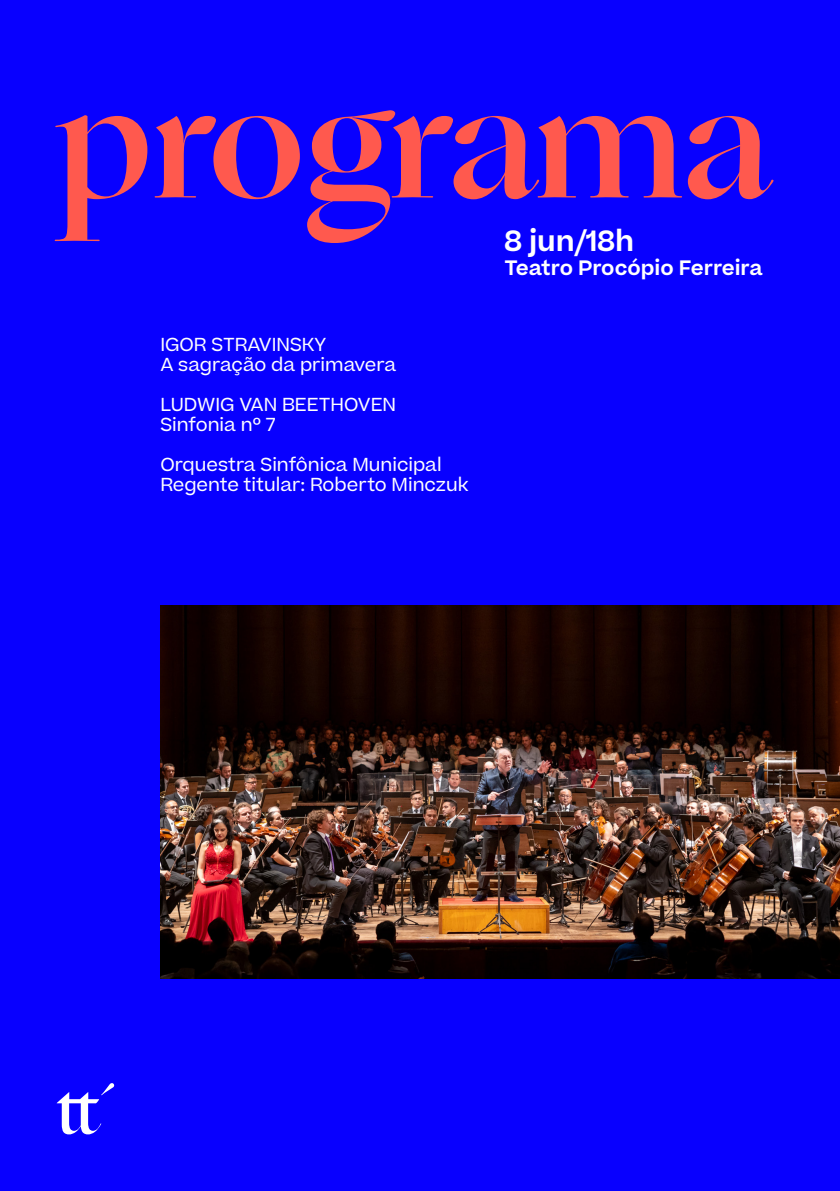
<style>
.page{position:relative;width:840px;height:1191px;background:#fff}
.page>*{position:absolute;margin:0;border:0;box-sizing:border-box;transform-origin:0 0}
.t1{font:700 160px "Ogg";color:#ff594e}
.t2{font:600 28px "Beatrice";color:#fff}
.t3{font:600 20px "Beatrice";color:#fff}
.titulo_programa{font:18px "Beatrice";color:#fff}
</style>
<div class="page">
<div style="left:0;top:0;width:839px;height:1191px;background:#0800ff"></div>
<svg style="left:57px;top:1083px;width:58px;height:51px"></svg>
<img style="left:160px;top:605px;width:679px;height:374px">
<p class="t1" style="left:57px;top:35px;width:714px">programa</p>
<p class="t2" style="left:504px;top:218px;width:131px">8 jun/18h</p>
<p class="t3" style="left:504px;top:252px;width:259px">Teatro Procópio Ferreira</p>
<p class="titulo_programa" style="left:160px;top:330px;width:167px">IGOR STRAVINSKY</p>
<p class="titulo_programa" style="left:160px;top:350px;width:237px">A sagração da primavera</p>
<p class="titulo_programa" style="left:160px;top:390px;width:237px">LUDWIG VAN BEETHOVEN</p>
<p class="titulo_programa" style="left:160px;top:410px;width:117px">Sinfonia nº 7</p>
<p class="titulo_programa" style="left:160px;top:450px;width:282px">Orquestra Sinfônica Municipal</p>
<p class="titulo_programa" style="left:160px;top:470px;width:309px">Regente titular: Roberto Minczuk</p>
</div>
